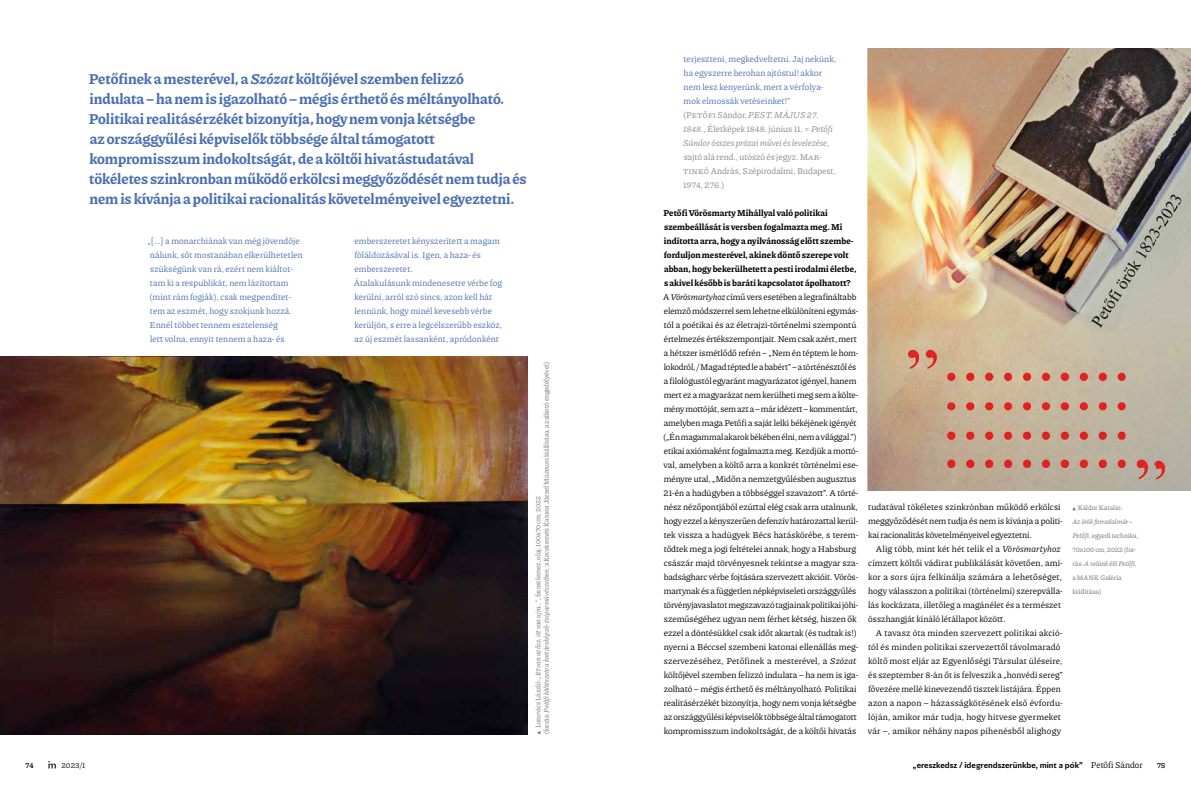
<style>
.page{position:relative;width:1191px;height:794px;background:#fff}
.page>*{position:absolute;margin:0;border:0;box-sizing:border-box;transform-origin:0 0}
.t1{font:700 15px/20px "Piazzolla";letter-spacing:-.005em;color:#4a6fb0}
.t2{font:9px/14px "Piazzolla";letter-spacing:-.005em;color:#000}
.t3{font:9px/14px "Piazzolla";letter-spacing:.01em;color:#4a6fb0}
.t4{font:9px/14px "Piazzolla";letter-spacing:.015em;color:#000}
.t5{font:700 8px "Riviera Nights";color:#000}
.t6{font:8px "Piazzolla";color:#000}
.t7{font:600 8px "Piazzolla";color:#000}
.t8{font:7px/14px "Piazzolla";letter-spacing:-.005em;color:#707172}
.s1{font-style:italic}
.s2{color:#87888a}
.s3{font-style:italic;color:#87888a}
.s4{font-weight:700}
.s5{font-family:"Piazzolla";font-weight:400;font-size:9px}
</style>
<div class="page">
<img style="left:0;top:356px;width:527px;height:378px">
<img style="left:868px;top:48px;width:323px;height:443px">
<svg style="left:48px;top:761px;width:8px;height:7px"></svg>
<p class="t1" style="left:89px;top:68px;width:439px">Petőfinek a mesterével, a <span class="s1">Szózat</span> költőjével szemben felizzó<br>indulata – ha nem is igazolható – mégis érthető és méltányolható.<br>Politikai realitásérzékét bizonyítja, hogy nem vonja kétségbe<br>az országgyűlési képviselők többsége által támogatott kompromisszum indokoltságát, de a költői hivatástudatával tökéletes szinkronban működő erkölcsi meggyőződését nem tudja és nem is kívánja a politikai racionalitás követelményeivel egyeztetni.</p>
<p class="t3" style="left:148px;top:234px;width:157px">„[…] a monarchiának van még jövendője nálunk, sőt mostanában elkerülhetetlen szükségünk van rá, ezért nem kiáltot&shy;tam ki a respublikát, nem lázítottam (mint rám fogják), csak megpendítet&shy;tem az eszmét, hogy szokjunk hozzá.<br>Ennél többet tennem esztelenség<br>lett volna, ennyit tennem a haza- és</p>
<p class="t3" style="left:354px;top:234px;width:150px">emberszeretet kényszerített a magam föláldozásával is. Igen, a haza- és emberszeretet.<br>Átalakulásunk mindenesetre vérbe fog kerülni, arról szó sincs; azon kell hát lennünk, hogy minél kevesebb vérbe kerüljön, s erre a legcélszerűbb eszköz, az új eszmét lassanként, apródonként</p>
<p class="t8" style="left:533px;top:734px;width:374px;line-height:8.4px;text-indent:6px;rotate:-90deg">Lonovics László: <span class="s1">„Itt van az ősz, itt van ujra…”</span>, farostlemez, olaj, 100x70 cm, 2022<br>(forrás: <span class="s1">Petőfi költészete a kortárs képző- és iparművészetben</span>, a Kecskeméti Katona József Múzeum kiállítása, az alkotó engedélyével)</p>
<p class="t3" style="left:683px;top:52px;width:155px">terjeszteni, megkedveltetni. Jaj nekünk, ha egyszerre berohan ajtóstul! akkor nem lesz kenyerünk, mert a vérfolya&shy;mok elmossák vetéseinket!”<br><span class="s2">(Petőfi Sándor,</span> <span class="s3">PEST, MÁJUS 27.<br>1848.</span><span class="s2">, Életképek 1848. június 11. =</span> <span class="s3">Petőfi Sándor összes prózai művei és levelezése</span><span class="s2">, sajtó alá rend., utószó és jegyz. Mar&shy;tinkó András, Szépirodalmi, Budapest, 1974, 276.)</span></p>
<p class="t2" style="left:663px;top:206px;width:197px"><span class="s4">Petőfi Vörösmarty Mihállyal való politikai szembeállását is versben fogalmazta meg. Mi indította arra, hogy a nyilvánosság előtt szembe&shy;forduljon mesterével, akinek döntő szerepe volt abban, hogy bekerülhetett a pesti irodalmi életbe, s akivel később is baráti kapcsolatot ápolhatott?<br></span>A <span class="s1">Vörösmartyhoz</span> című vers esetében a legrafináltabb elemző módszerrel sem lehetne elkülöníteni egymás&shy;tól a poétikai és az életrajzi-történelmi szempontú értelmezés értékszempontjait. Nem csak azért, mert a hétszer ismétlődő refrén – „Nem én téptem le hom&shy;lokodról, / Magad tépted le a babért” – a történésztől és a filológustól egyaránt magyarázatot igényel, hanem mert ez a magyarázat nem kerülheti meg sem a költe&shy;mény mottóját, sem azt a – már idézett – kommentárt, amelyben maga Petőfi a saját lelki békéjének igényét („Én magammal akarok békében élni, nem a világgal.”) etikai axiómaként fogalmazta meg. Kezdjük a mottó&shy;val, amelyben a költő arra a konkrét történelmi ese&shy;ményre utal, „Midőn a nemzetgyűlésben augusztus 21-én a hadügyben a többséggel szavazott”. A törté&shy;nész nézőpontjából ezúttal elég csak arra utalnunk, hogy ezzel a kényszerűen defenzív határozattal kerül&shy;tek vissza a hadügyek Bécs hatáskörébe, s terem&shy;tődtek meg a jogi feltételei annak, hogy a Habsburg császár majd törvényesnek tekintse a magyar sza&shy;badságharc vérbe fojtására szervezett akcióit. Vörös&shy;martynak és a független népképviseleti országgyűlés törvényjavaslatot megszavazó tagjainak politikai jóhi&shy;szeműségéhez ugyan nem férhet kétség, hiszen ők ezzel a döntésükkel csak időt akartak (és tudtak is!) nyerni a Béccsel szembeni katonai ellenállás meg&shy;szervezéséhez, Petőfinek a mesterével, a <span class="s1">Szózat </span>költőjével szemben felizzó indulata – ha nem is iga&shy;zolható – mégis érthető és méltányolható. Politikai realitásérzékét bizonyítja, hogy nem vonja kétségbe az országgyűlési képviselők többsége által támogatott kompromisszum indokoltságát, de a költői hivatás</p>
<p class="t2" style="left:868px;top:500px;width:196px">tudatával tökéletes szinkrónban működő erkölcsi meggyőződését nem tudja és nem is kívánja a politi&shy;kai racionalitás követelményeivel egyeztetni.</p>
<p class="t2" style="left:868px;top:542px;width:196px;text-indent:8px">Alig több, mint két hét telik el a <span class="s1">Vörösmartyhoz </span>címzett költői vádirat publikálását követően, ami&shy;kor a sors újra felkínálja számára a lehetőséget, hogy válasszon a politikai (történelmi) szerepválla&shy;lás kockázata, illetőleg a magánélet és a természet összhangját kínáló létállapot között.</p>
<p class="t4" style="left:868px;top:626px;width:196px;text-indent:8px">A tavasz óta minden szervezett politikai akció&shy;tól és minden politikai szervezettől távolmaradó költő most eljár az Egyenlőségi Társulat üléseire, és szeptember 8-án őt is felveszik a „honvédi sereg” fővezére mellé kinevezendő tisztek listájára. Éppen azon a napon – házasságkötésének első évfordu&shy;lóján, amikor már tudja, hogy hitvese gyermeket vár –, amikor néhány napos pihenésből alighogy</p>
<p class="t8" style="left:1077px;top:501px;width:46px">Káldor Katalin:</p>
<p class="t8" style="left:1072px;top:515px;width:68px"><span class="s1">Az örök forradalmár –<br>Petőfi</span>, egyedi technika,<br>70x100 cm, 2022 (for&shy;rás: <span class="s1">A velünk élő Petőfi</span>, a MANK Galéria kiállítása)</p>
<p class="t7" style="left:26px;top:760px;width:10px">74</p>
<p class="t6" style="left:61px;top:760px;width:25px">2023/1</p>
<p class="t5" style="left:913px;top:760px;width:231px">„ereszkedsz / idegrendszerünkbe, mint a pók” <span class="s5">Petőfi Sándor</span></p>
<p class="t7" style="left:1157px;top:760px;width:10px">75</p>
</div>
